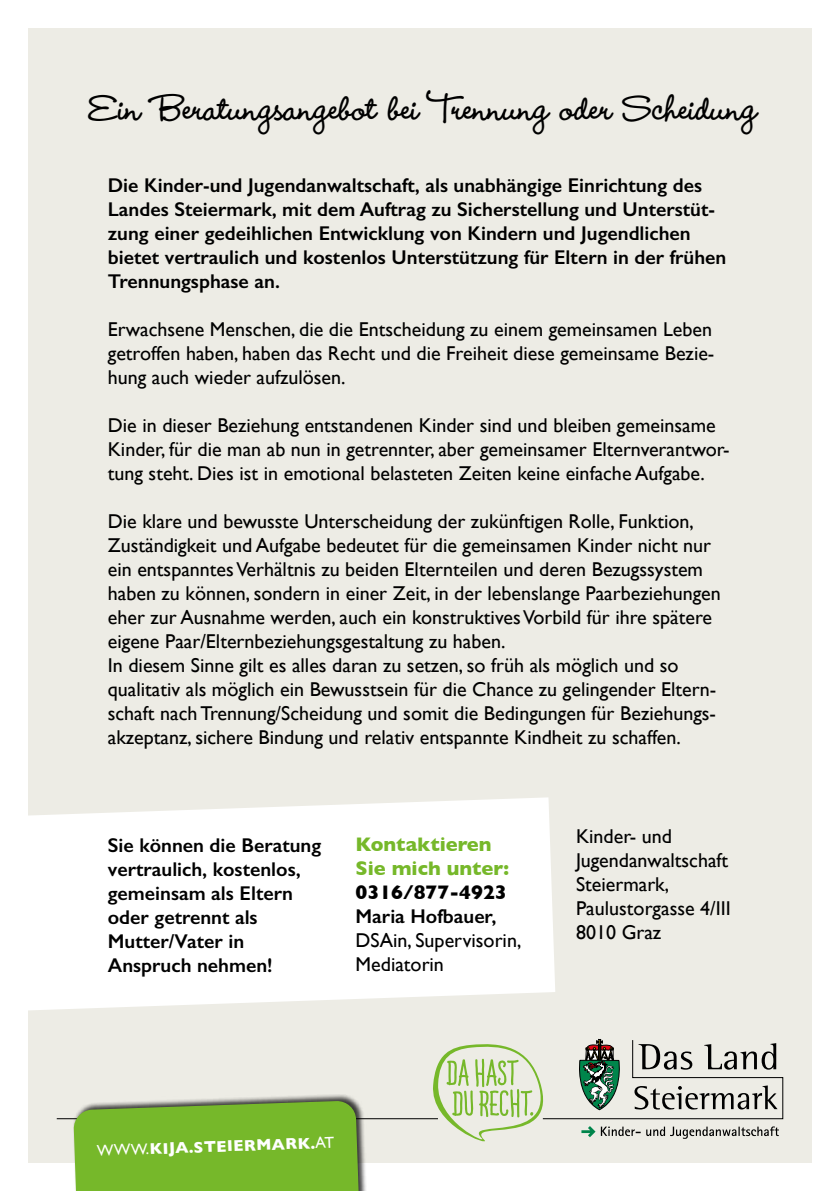
<style>
.page{position:relative;width:840px;height:1191px;background:#fff}
.page>*{position:absolute;margin:0;border:0;box-sizing:border-box;transform-origin:0 0}
.t1{font:700 44px "Wendy LP Std";color:#000}
.t2{font:20px/24px "Gill Sans";color:#000}
.t3{font:600 20px/24px "Gill Sans";color:#000}
.t4{font:700 20px/24px "Gill Sans";color:#76b82a}
.t5{font:700 20px "Gill Sans";color:#000}
.t6{font:700 16px "Gill Sans";color:#fff}
.s1{font-weight:400}
</style>
<div class="page">
<div style="left:28px;top:28px;width:783px;height:1134px;background:#edece5"></div>
<hr style="left:57px;top:1118px;width:380px;height:1px;background:#000">
<svg style="left:429px;top:1038px;width:354px;height:104px"></svg>
<div style="left:73px;top:1093px;width:294px;height:98px;background:#000;opacity:.75"></div>
<svg style="left:73px;top:1100px;width:286px;height:91px;background:#78b532"></svg>
<svg style="left:28px;top:797px;width:527px;height:214px;background:#fdfdfc"></svg>
<h1 class="t1" style="left:89px;top:82px;width:669px">Ein Beratungsangebot bei Trennung oder Scheidung</h1>
<p class="t3" style="left:108px;top:173px;width:619px">Die Kinder-und Jugendanwaltschaft, als unabhängige Einrichtung des Landes Steiermark, mit dem Auftrag zu Sicherstellung und Unterstüt&shy;zung einer gedeihlichen Entwicklung von Kindern und Jugendlichen bietet vertraulich und kostenlos Unterstützung für Eltern in der frühen Trennungsphase an.</p>
<p class="t2" style="left:108px;top:317px;width:607px;text-align:justify">Erwachsene Menschen, die die Entscheidung zu einem gemeinsamen Leben getroffen haben, haben das Recht und die Freiheit diese gemeinsame Bezie&shy;hung auch wieder aufzulösen.</p>
<p class="t2" style="left:108px;top:413px;width:623px">Die in dieser Beziehung entstandenen Kinder sind und bleiben gemeinsame<br>Kinder, für die man ab nun in getrennter, aber gemeinsamer Elternverantwor&shy;tung steht. Dies ist in emotional belasteten Zeiten keine einfache Aufgabe.</p>
<p class="t2" style="left:108px;top:509px;width:614px">Die klare und bewusste Unterscheidung der zukünftigen Rolle, Funktion, Zuständigkeit und Aufgabe bedeutet für die gemeinsamen Kinder nicht nur ein entspanntes Verhältnis zu beiden Elternteilen und deren Bezugssystem haben zu können, sondern in einer Zeit, in der lebenslange Paarbeziehungen eher zur Ausnahme werden, auch ein konstruktives Vorbild für ihre spätere eigene Paar/Elternbeziehungsgestaltung zu haben.<br>In diesem Sinne gilt es alles daran zu setzen, so früh als möglich und so qualitativ als möglich ein Bewusstsein für die Chance zu gelingender Eltern&shy;schaft nach Trennung/Scheidung und somit die Bedingungen für Beziehungs&shy;akzeptanz, sichere Bindung und relativ entspannte Kindheit zu schaffen.</p>
<p class="t3" style="left:108px;top:833px;width:215px">Sie können die Beratung vertraulich, kostenlos, gemeinsam als Eltern oder getrennt als<br>Mutter/Vater in<br>Anspruch nehmen!</p>
<p class="t4" style="left:355px;top:832px;width:155px">Kontaktieren<br>Sie mich unter:</p>
<p class="t5" style="left:355px;top:876px;width:153px">0316/877-4923</p>
<p class="t3" style="left:355px;top:904px;width:142px">Maria Hofbauer,</p>
<p class="t2" style="left:355px;top:928px;width:167px">DSAin, Supervisorin,<br>Mediatorin</p>
<p class="t2" style="left:575px;top:824px;width:156px">Kinder- und<br>Jugendanwaltschaft<br>Steiermark,<br>Paulustorgasse 4/III<br>8010 Graz</p>
<p class="t6" style="left:97px;top:1137px;width:239px;rotate:-2deg"><span class="s1">WWW.</span>KIJA.STEIERMARK.<span class="s1">AT</span></p>
</div>
